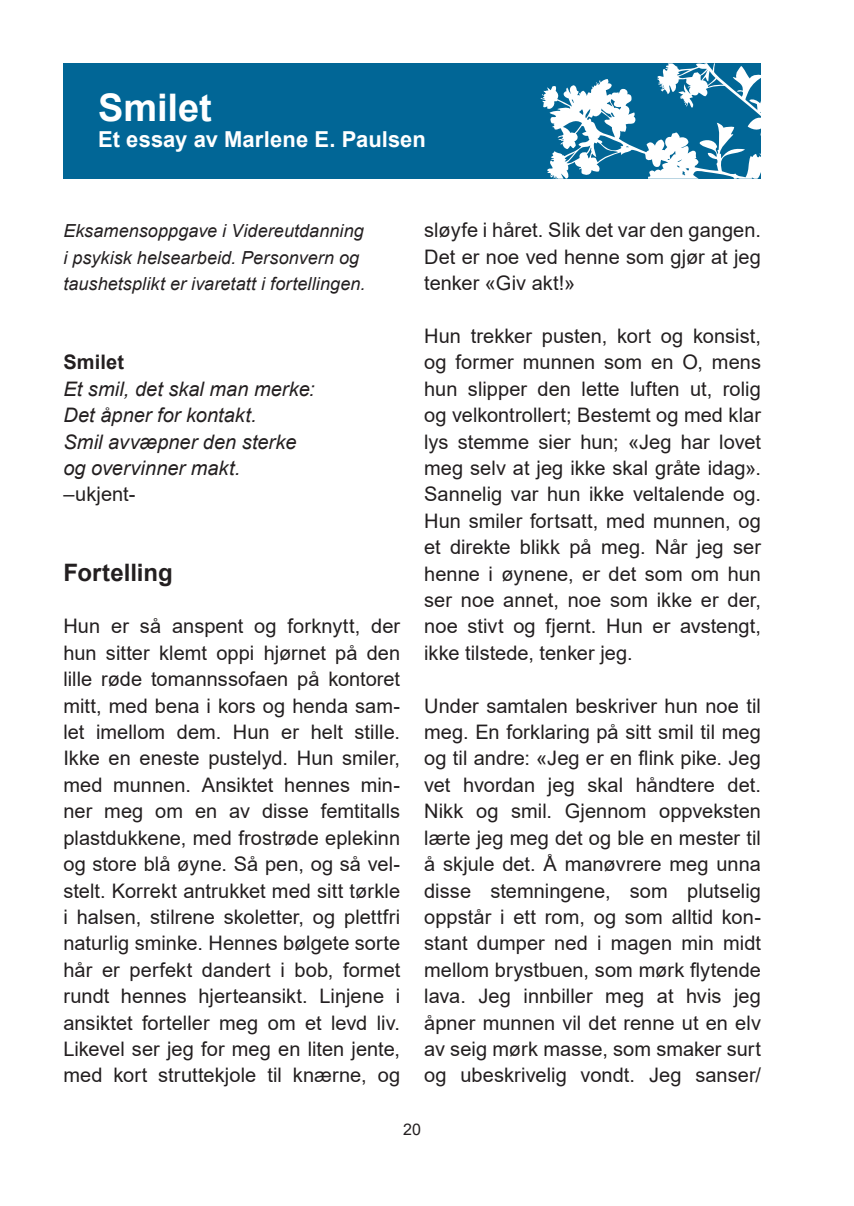
<style>
.page{position:relative;width:854px;height:1206px;background:#fff}
.page>*{position:absolute;margin:0;border:0;box-sizing:border-box;transform-origin:0 0}
.t1{font:700 38px "Arial";letter-spacing:-.005em;color:#fff}
.t2{font:700 24px "Arial";color:#231f20}
.t3{font:700 22px "Arial";color:#fff}
.t4{font:20px/26.4px "Arial";letter-spacing:.005em;color:#231f20;text-align:justify}
.t5{font:italic 20px/26.4px "Arial";color:#231f20}
.t6{font:700 20px "Arial";letter-spacing:.005em;color:#231f20}
.t7{font:italic 18px/26.4px "Arial";letter-spacing:.005em;color:#231f20}
.t8{font:16px "Arial";color:#231f20}
</style>
<div class="page">
<div style="left:63px;top:63px;width:698px;height:116px;background:#016696"></div>
<svg style="left:540px;top:63px;width:221px;height:116px"></svg>
<h1 class="t1" style="left:98px;top:81px;width:115px">Smilet</h1>
<p class="t3" style="left:98px;top:124px;width:329px">Et essay av Marlene E. Paulsen</p>
<p class="t7" style="left:63px;top:218px;width:303px">Eksamensoppgave i Videreutdanning i psykisk helsearbeid. Personvern og taushetsplikt er ivaretatt i fortellingen.</p>
<p class="t6" style="left:63px;top:348px;width:62px">Smilet</p>
<p class="t5" style="left:63px;top:376px;width:253px">Et smil, det skal man merke:<br>Det åpner for kontakt.<br>Smil avvæpner den sterke og overvinner makt.</p>
<p class="t4" style="left:63px;top:481px;width:74px">–ukjent-</p>
<p class="t2" style="left:63px;top:555px;width:111px">Fortelling</p>
<p class="t4" style="left:63px;top:613px;width:338px">Hun er så anspent og forknytt, der hun sitter klemt oppi hjørnet på den lille røde tomannssofaen på kontoret mitt, med bena i kors og henda sam&shy;let imellom dem. Hun er helt stille.<br>Ikke en eneste pustelyd. Hun smiler, med munnen. Ansiktet hennes min&shy;ner meg om en av disse femtitalls plastdukkene, med frostrøde eplekinn og store blå øyne. Så pen, og så vel&shy;stelt. Korrekt antrukket med sitt tørkle i halsen, stilrene skoletter, og plettfri naturlig sminke. Hennes bølgete sorte hår er perfekt dandert i bob, formet rundt hennes hjerteansikt. Linjene i ansiktet forteller meg om et levd liv.<br>Likevel ser jeg for meg en liten jente, med kort struttekjole til knærne, og</p>
<p class="t4" style="left:424px;top:217px;width:338px">sløyfe i håret. Slik det var den gangen.<br>Det er noe ved henne som gjør at jeg tenker «Giv akt!»</p>
<p class="t4" style="left:424px;top:322px;width:338px">Hun trekker pusten, kort og konsist, og former munnen som en O, mens hun slipper den lette luften ut, rolig og velkontrollert; Bestemt og med klar lys stemme sier hun; «Jeg har lovet meg selv at jeg ikke skal gråte idag».<br>Sannelig var hun ikke veltalende og.<br>Hun smiler fortsatt, med munnen, og et direkte blikk på meg. Når jeg ser henne i øynene, er det som om hun ser noe annet, noe som ikke er der, noe stivt og fjernt. Hun er avstengt, ikke tilstede, tenker jeg.</p>
<p class="t4" style="left:424px;top:692px;width:338px">Under samtalen beskriver hun noe til meg. En forklaring på sitt smil til meg og til andre: «Jeg er en flink pike. Jeg vet hvordan jeg skal håndtere det.<br>Nikk og smil. Gjennom oppveksten lærte jeg meg det og ble en mester til å skjule det. Å manøvrere meg unna disse stemningene, som plutselig oppstår i ett rom, og som alltid kon&shy;stant dumper ned i magen min midt mellom brystbuen, som mørk flytende lava. Jeg innbiller meg at hvis jeg åpner munnen vil det renne ut en elv av seig mørk masse, som smaker surt og ubeskrivelig vondt. Jeg sanser/</p>
<p class="t8" style="left:403px;top:1118px;width:19px">20</p>
</div>
